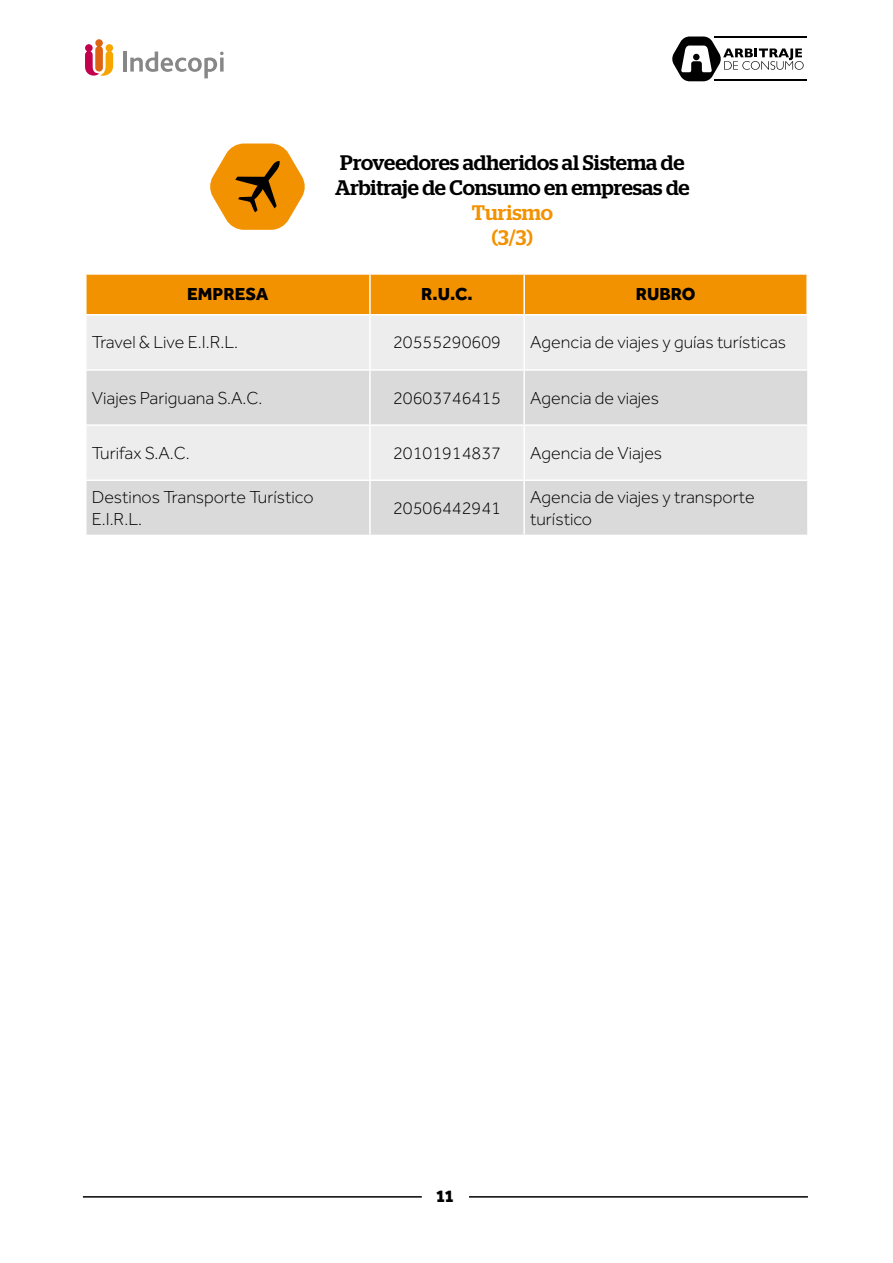
<style>
.page{position:relative;width:893px;height:1263px;background:#fff}
.page>*{position:absolute;margin:0;border:0;box-sizing:border-box;transform-origin:0 0}
.t1{font:500 21px/25.2px "Stag";letter-spacing:-.005em;color:#000}
.t2{font:500 21px/25.2px "Stag";color:#f39200;text-align:center}
.t3{font:300 18px/21.6px "Effra";color:#000}
.t4{font:800 18px "Effra";color:#000}
</style>
<div class="page">
<hr style="left:123px;top:51px;width:4px;height:21px;background:#878787">
<svg style="left:130px;top:51px;width:94px;height:27px"></svg>
<svg style="left:220px;top:58px;width:4px;height:14px"></svg>
<svg style="left:85px;top:39px;width:28px;height:37px"></svg>
<svg style="left:672px;top:37px;width:132px;height:44px"></svg>
<hr style="left:715px;top:37px;width:92px;height:1px;background:#000">
<hr style="left:715px;top:79px;width:92px;height:2px;background:#000">
<hr style="left:83px;top:1196px;width:339px;height:1px;background:#000">
<hr style="left:469px;top:1196px;width:339px;height:1px;background:#000">
<svg style="left:210px;top:144px;width:95px;height:86px"></svg>
<div style="left:87px;top:275px;width:719px;height:39px;background:#f39200"></div>
<div style="left:87px;top:316px;width:720px;height:53px;background:#ededed"></div>
<svg style="left:87px;top:371px;width:720px;height:164px;background:#e0e0e0"></svg>
<hr style="left:85px;top:424px;width:285px;height:2px;background:#fff">
<hr style="left:370px;top:424px;width:154px;height:2px;background:#fff">
<hr style="left:524px;top:424px;width:283px;height:2px;background:#fff">
<hr style="left:85px;top:479px;width:285px;height:2px;background:#fff">
<hr style="left:370px;top:479px;width:154px;height:2px;background:#fff">
<hr style="left:524px;top:479px;width:283px;height:2px;background:#fff">
<hr style="left:369px;top:275px;width:2px;height:39px;background:#fff">
<hr style="left:523px;top:275px;width:2px;height:39px;background:#fff">
<hr style="left:369px;top:316px;width:2px;height:53px;background:#fff">
<hr style="left:369px;top:371px;width:2px;height:53px;background:#fff">
<hr style="left:369px;top:426px;width:2px;height:53px;background:#fff">
<hr style="left:369px;top:481px;width:2px;height:54px;background:#fff">
<hr style="left:523px;top:316px;width:2px;height:53px;background:#fff">
<hr style="left:523px;top:371px;width:2px;height:53px;background:#fff">
<hr style="left:523px;top:426px;width:2px;height:53px;background:#fff">
<hr style="left:523px;top:481px;width:2px;height:54px;background:#fff">
<p class="t1" style="left:335px;top:150px;width:356px">Proveedores adheridos al Sistema de<br>Arbitraje de Consumo en empresas de</p>
<p class="t2" style="left:472px;top:200px;width:83px">Turismo (3/3)</p>
<p class="t4" style="left:187px;top:283px;width:83px">EMPRESA</p>
<p class="t4" style="left:421px;top:283px;width:53px">R.U.C.</p>
<p class="t4" style="left:636px;top:283px;width:61px">RUBRO</p>
<p class="t3" style="left:92px;top:331px;width:148px">Travel &amp; Live E.I.R.L.</p>
<p class="t3" style="left:393px;top:331px;width:109px">20555290609</p>
<p class="t3" style="left:530px;top:331px;width:258px">Agencia de viajes y guías turísticas</p>
<p class="t3" style="left:92px;top:387px;width:172px">Viajes Pariguana S.A.C.</p>
<p class="t3" style="left:393px;top:387px;width:109px">20603746415</p>
<p class="t3" style="left:530px;top:387px;width:131px">Agencia de viajes</p>
<p class="t3" style="left:92px;top:442px;width:99px">Turifax S.A.C.</p>
<p class="t3" style="left:393px;top:442px;width:109px">20101914837</p>
<p class="t3" style="left:530px;top:442px;width:134px">Agencia de Viajes</p>
<p class="t3" style="left:92px;top:486px;width:223px">Destinos Transporte Turístico<br>E.I.R.L.</p>
<p class="t3" style="left:393px;top:497px;width:109px">20506442941</p>
<p class="t3" style="left:530px;top:486px;width:226px">Agencia de viajes y transporte turístico</p>
<p class="t4" style="left:437px;top:1185px;width:18px">11</p>
</div>
